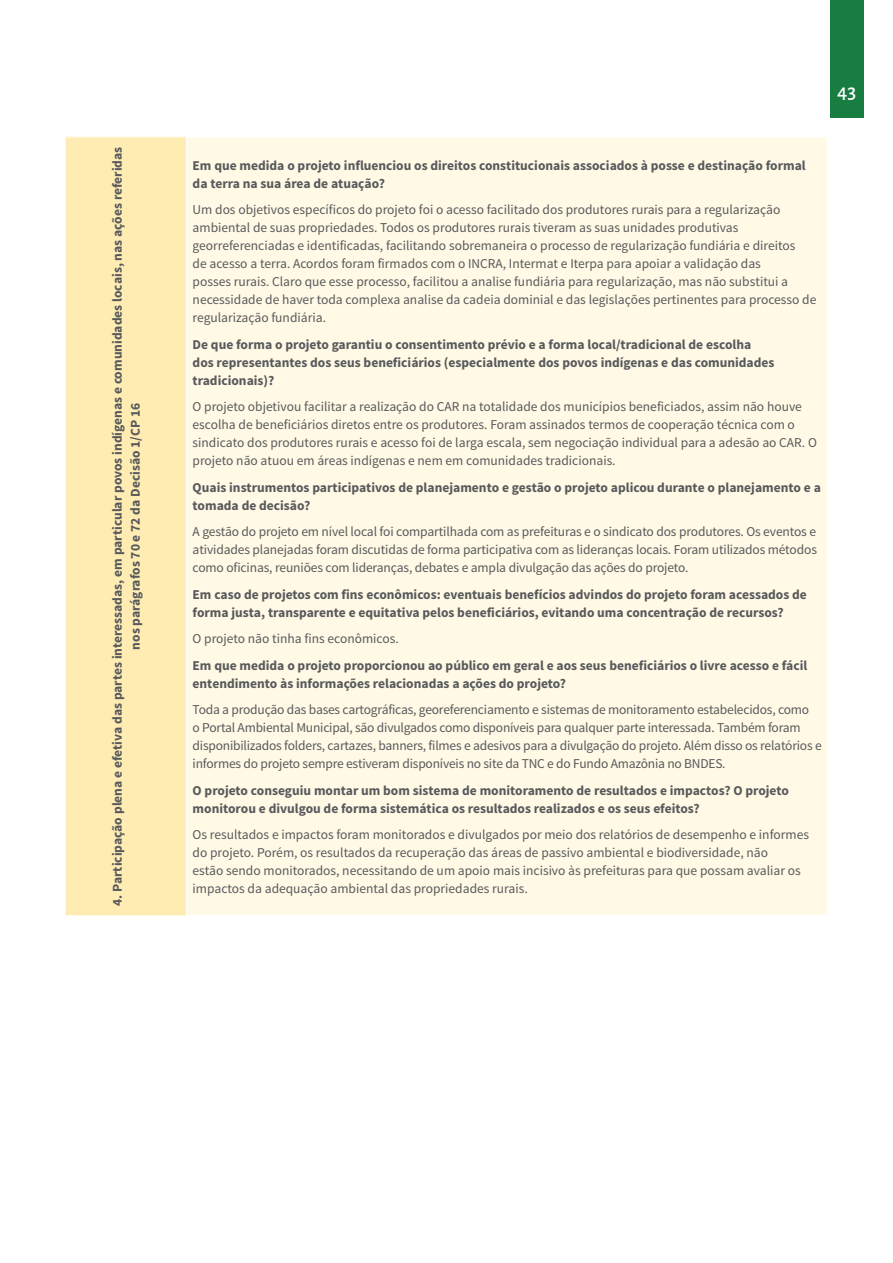
<style>
.page{position:relative;width:893px;height:1263px;background:#fff}
.page>*{position:absolute;margin:0;border:0;box-sizing:border-box;transform-origin:0 0}
.t1{font:500 21px "Alegreya Sans";color:#fff}
.t2{font:13.5px/18px "Source Sans Pro";color:#58595b}
.t3{font:700 13.5px/18px "Source Sans Pro";color:#58595b}
</style>
<div class="page">
<div style="left:830px;top:0;width:33px;height:117px;background:#177d40"></div>
<div style="left:65px;top:137px;width:122px;height:779px;background:#ffecb3"></div>
<div style="left:187px;top:137px;width:641px;height:779px;background:#fff9e6"></div>
<hr style="left:65px;top:137px;width:1px;height:778px;background:#fff">
<hr style="left:186px;top:136px;width:642px;height:2px;background:#fff">
<hr style="left:186px;top:138px;width:1px;height:777px;background:#fff">
<hr style="left:827px;top:138px;width:1px;height:777px;background:#fff">
<hr style="left:186px;top:915px;width:642px;height:2px;background:#fff">
<hr style="left:65px;top:915px;width:117px;height:1px;background:#fff">
<p class="t3" style="left:109px;top:906px;width:761px;text-align:center;rotate:-90deg">4. Participação plena e efetiva das partes interessadas, em particular povos indígenas e comunidades locais, nas ações referidas nos parágrafos 70 e 72 da Decisão 1/CP 16</p>
<h1 class="t1" style="left:837px;top:76px;width:21px">43</h1>
<p class="t3" style="left:193px;top:157px;width:615px">Em que medida o projeto influenciou os direitos constitucionais associados à posse e destinação formal da terra na sua área de atuação?</p>
<p class="t2" style="left:193px;top:201px;width:625px">Um dos objetivos específicos do projeto foi o acesso facilitado dos produtores rurais para a regularização ambiental de suas propriedades. Todos os produtores rurais tiveram as suas unidades produtivas georreferenciadas e identificadas, facilitando sobremaneira o processo de regularização fundiária e direitos<br>de acesso a terra. Acordos foram firmados com o INCRA, Intermat e Iterpa para apoiar a validação das<br>posses rurais. Claro que esse processo, facilitou a analise fundiária para regularização, mas não substitui a necessidade de haver toda complexa analise da cadeia dominial e das legislações pertinentes para processo de regularização fundiária.</p>
<p class="t3" style="left:193px;top:336px;width:583px">De que forma o projeto garantiu o consentimento prévio e a forma local/tradicional de escolha dos representantes dos seus beneficiários (especialmente dos povos indígenas e das comunidades tradicionais)?</p>
<p class="t2" style="left:193px;top:398px;width:626px">O projeto objetivou facilitar a realização do CAR na totalidade dos municípios beneficiados, assim não houve escolha de beneficiários diretos entre os produtores. Foram assinados termos de cooperação técnica com o sindicato dos produtores rurais e acesso foi de larga escala, sem negociação individual para a adesão ao CAR. O projeto não atuou em áreas indígenas e nem em comunidades tradicionais.</p>
<p class="t3" style="left:193px;top:479px;width:630px">Quais instrumentos participativos de planejamento e gestão o projeto aplicou durante o planejamento e a tomada de decisão?</p>
<p class="t2" style="left:193px;top:523px;width:626px;text-align:justify">A gestão do projeto em nível local foi compartilhada com as prefeituras e o sindicato dos produtores. Os eventos e atividades planejadas foram discutidas de forma participativa com as lideranças locais. Foram utilizados métodos como oficinas, reuniões com lideranças, debates e ampla divulgação das ações do projeto.</p>
<p class="t3" style="left:193px;top:586px;width:616px">Em caso de projetos com fins econômicos: eventuais benefícios advindos do projeto foram acessados de forma justa, transparente e equitativa pelos beneficiários, evitando uma concentração de recursos?</p>
<p class="t2" style="left:193px;top:630px;width:208px">O projeto não tinha fins econômicos.</p>
<p class="t3" style="left:193px;top:657px;width:616px">Em que medida o projeto proporcionou ao público em geral e aos seus beneficiários o livre acesso e fácil entendimento às informações relacionadas a ações do projeto?</p>
<p class="t2" style="left:193px;top:701px;width:631px">Toda a produção das bases cartográficas, georeferenciamento e sistemas de monitoramento estabelecidos, como<br>o Portal Ambiental Municipal, são divulgados como disponíveis para qualquer parte interessada. Também foram disponibilizados folders, cartazes, banners, filmes e adesivos para a divulgação do projeto. Além disso os relatórios e informes do projeto sempre estiveram disponíveis no site da TNC e do Fundo Amazônia no BNDES.</p>
<p class="t3" style="left:193px;top:782px;width:598px">O projeto conseguiu montar um bom sistema de monitoramento de resultados e impactos? O projeto monitorou e divulgou de forma sistemática os resultados realizados e os seus efeitos?</p>
<p class="t2" style="left:193px;top:826px;width:618px">Os resultados e impactos foram monitorados e divulgados por meio dos relatórios de desempenho e informes do projeto. Porém, os resultados da recuperação das áreas de passivo ambiental e biodiversidade, não<br>estão sendo monitorados, necessitando de um apoio mais incisivo às prefeituras para que possam avaliar os impactos da adequação ambiental das propriedades rurais.</p>
</div>
